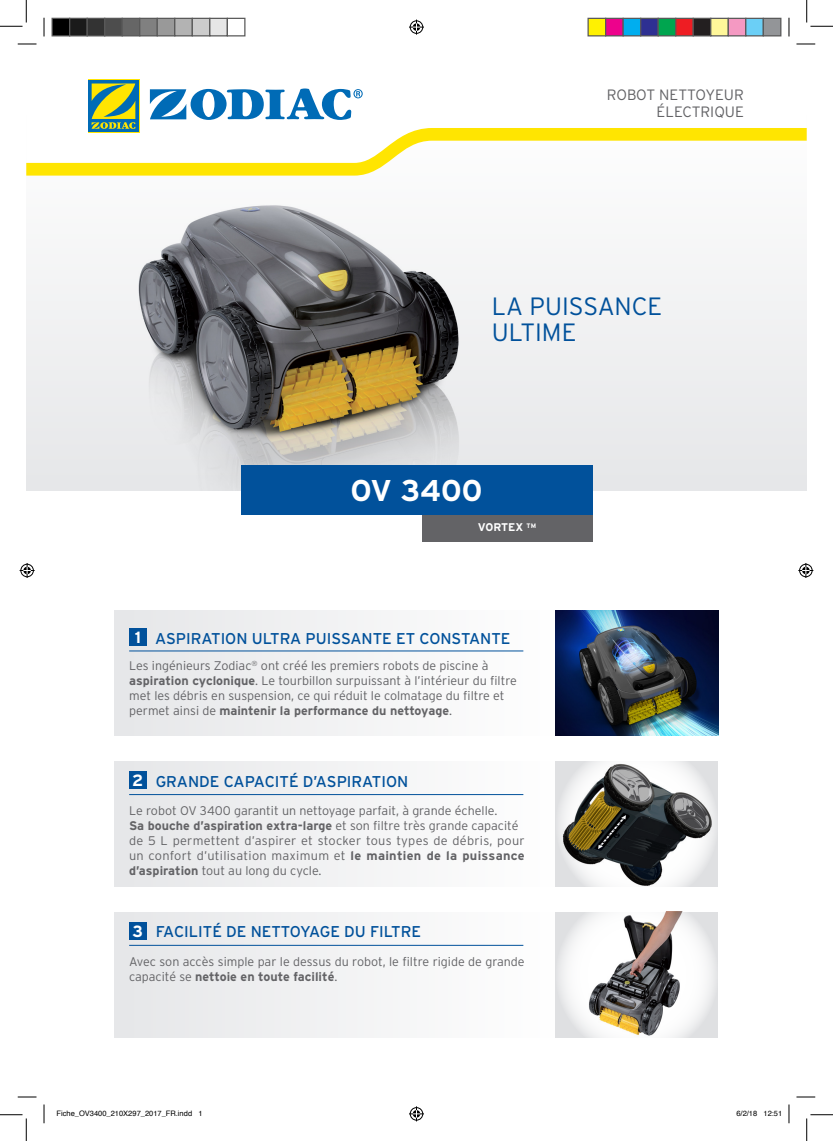
<style>
.page{position:relative;width:833px;height:1141px;background:#fff}
.page>*{position:absolute;margin:0;border:0;box-sizing:border-box;transform-origin:0 0}
.t1{font:700 30px "Interstate";color:#fff}
.t2{font:300 25px "Interstate";color:#01519b}
.t3{font:700 16.25px "Interstate";color:#fff}
.t4{font:15.62px "Interstate";color:#01519b}
.t5{font:300 15px "Interstate";color:#636366}
.t6{font:300 12.5px/15px "Interstate";color:#636366;text-align:justify}
.t7{font:700 12.5px "Interstate";color:#636366}
.t8{font:700 11.12px "Interstate";color:#fff}
.t9{font:7.5px "Helvetica";color:#000}
.s1{font-weight:700}
.s2{font-weight:300}
</style>
<div class="page">
<svg style="left:555px;top:912px;width:162px;height:125px"></svg>
<div style="left:26px;top:115px;width:780px;height:375px;background:#f1f2f3"></div>
<div style="left:114px;top:610px;width:440px;height:125px;background:#f2f2f3"></div>
<div style="left:129px;top:628px;width:17px;height:18px;background:#01519b"></div>
<hr style="left:129px;top:650px;width:394px;height:1px;background:#01519b">
<svg style="left:555px;top:761px;width:162px;height:125px"></svg>
<img style="left:555px;top:610px;width:162px;height:125px">
<div style="left:421px;top:515px;width:171px;height:27px;background:#636366"></div>
<img style="left:129px;top:205px;width:331px;height:285px">
<div style="left:240px;top:465px;width:352px;height:50px;background:#01519b"></div>
<div style="left:114px;top:761px;width:440px;height:125px;background:#f2f2f3"></div>
<div style="left:114px;top:911px;width:440px;height:126px;background:#f2f2f3"></div>
<div style="left:129px;top:771px;width:17px;height:17px;background:#01519b"></div>
<div style="left:129px;top:922px;width:17px;height:17px;background:#01519b"></div>
<hr style="left:129px;top:794px;width:394px;height:1px;background:#01519b">
<hr style="left:129px;top:944px;width:394px;height:1px;background:#01519b">
<img style="left:579px;top:911px;width:114px;height:126px">
<div style="left:88px;top:80px;width:51px;height:52px;background:#006bb6"></div>
<svg style="left:26px;top:83px;width:780px;height:92px"></svg>
<svg style="left:18px;top:43px;width:18px;height:2px"></svg>
<svg style="left:796px;top:43px;width:18px;height:2px"></svg>
<svg style="left:18px;top:1096px;width:18px;height:1px"></svg>
<svg style="left:796px;top:1096px;width:18px;height:1px"></svg>
<svg style="left:43px;top:18px;width:2px;height:18px"></svg>
<svg style="left:43px;top:1104px;width:2px;height:19px"></svg>
<svg style="left:788px;top:18px;width:1px;height:18px"></svg>
<svg style="left:788px;top:1104px;width:1px;height:19px"></svg>
<svg style="left:0;top:0;width:27px;height:27px"></svg>
<svg style="left:0;top:1114px;width:27px;height:26px"></svg>
<svg style="left:806px;top:0;width:26px;height:27px"></svg>
<svg style="left:806px;top:1114px;width:26px;height:26px"></svg>
<svg style="left:409px;top:20px;width:15px;height:15px"></svg>
<svg style="left:409px;top:1106px;width:15px;height:15px"></svg>
<svg style="left:20px;top:563px;width:15px;height:15px"></svg>
<svg style="left:798px;top:563px;width:14px;height:15px"></svg>
<div style="left:52px;top:18px;width:18px;height:18px;background:#000"></div>
<div style="left:51px;top:18px;width:19px;height:18px;border:1px solid #595959"></div>
<div style="left:70px;top:18px;width:17px;height:18px;background:#1a1a1a"></div>
<div style="left:69px;top:18px;width:19px;height:18px;border:1px solid #595959"></div>
<div style="left:87px;top:18px;width:18px;height:18px;background:#333"></div>
<div style="left:86px;top:18px;width:19px;height:18px;border:1px solid #595959"></div>
<div style="left:105px;top:18px;width:17px;height:18px;background:#4d4d4d"></div>
<div style="left:104px;top:18px;width:19px;height:18px;border:1px solid #595959"></div>
<div style="left:122px;top:18px;width:18px;height:18px;background:#666"></div>
<div style="left:121px;top:18px;width:19px;height:18px;border:1px solid #595959"></div>
<div style="left:140px;top:18px;width:17px;height:18px;background:#808080"></div>
<div style="left:139px;top:18px;width:19px;height:18px;border:1px solid #595959"></div>
<div style="left:157px;top:18px;width:18px;height:18px;background:#999"></div>
<div style="left:156px;top:18px;width:19px;height:18px;border:1px solid #595959"></div>
<div style="left:175px;top:18px;width:17px;height:18px;background:#b3b3b3"></div>
<div style="left:174px;top:18px;width:19px;height:18px;border:1px solid #595959"></div>
<div style="left:192px;top:18px;width:18px;height:18px;background:#ccc"></div>
<div style="left:191px;top:18px;width:19px;height:18px;border:1px solid #595959"></div>
<div style="left:210px;top:18px;width:17px;height:18px;background:#e6e6e6"></div>
<div style="left:209px;top:18px;width:19px;height:18px;border:1px solid #595959"></div>
<div style="left:226px;top:18px;width:19px;height:18px;border:1px solid #595959"></div>
<div style="left:587px;top:18px;width:18px;height:18px;background:#fff101"></div>
<div style="left:587px;top:18px;width:19px;height:18px;border:1px solid #595959"></div>
<div style="left:605px;top:18px;width:17px;height:18px;background:#ed028c"></div>
<div style="left:604px;top:18px;width:19px;height:18px;border:1px solid #595959"></div>
<div style="left:622px;top:18px;width:18px;height:18px;background:#00aeef"></div>
<div style="left:622px;top:18px;width:19px;height:18px;border:1px solid #595959"></div>
<div style="left:640px;top:18px;width:17px;height:18px;background:#2e3092"></div>
<div style="left:639px;top:18px;width:19px;height:18px;border:1px solid #595959"></div>
<div style="left:657px;top:18px;width:18px;height:18px;background:#00a54f"></div>
<div style="left:657px;top:18px;width:19px;height:18px;border:1px solid #595959"></div>
<div style="left:675px;top:18px;width:17px;height:18px;background:#ee1d23"></div>
<div style="left:674px;top:18px;width:19px;height:18px;border:1px solid #595959"></div>
<div style="left:692px;top:18px;width:18px;height:18px;background:#231f20"></div>
<div style="left:692px;top:18px;width:19px;height:18px;border:1px solid #595959"></div>
<div style="left:710px;top:18px;width:17px;height:18px;background:#fff79a"></div>
<div style="left:709px;top:18px;width:19px;height:18px;border:1px solid #595959"></div>
<div style="left:727px;top:18px;width:18px;height:18px;background:#f499c2"></div>
<div style="left:727px;top:18px;width:19px;height:18px;border:1px solid #595959"></div>
<div style="left:745px;top:18px;width:17px;height:18px;background:#6bcff6"></div>
<div style="left:744px;top:18px;width:19px;height:18px;border:1px solid #595959"></div>
<div style="left:762px;top:18px;width:18px;height:18px;background:#939598"></div>
<div style="left:762px;top:18px;width:19px;height:18px;border:1px solid #595959"></div>
<p class="t5" style="left:606px;top:86px;width:138px">ROBOT NETTOYEUR</p>
<p class="t5" style="left:656px;top:104px;width:89px">ÉLECTRIQUE</p>
<p class="t2" style="left:491px;top:292px;width:172px">LA PUISSANCE</p>
<p class="t2" style="left:491px;top:318px;width:86px">ULTIME</p>
<p class="t1" style="left:350px;top:474px;width:133px">OV 3400</p>
<p class="t8" style="left:477px;top:521px;width:60px">VORTEX <sup>TM</sup></p>
<p class="t3" style="left:135px;top:628px;width:8px">1</p>
<p class="t4" style="left:155px;top:629px;width:356px">ASPIRATION ULTRA PUISSANTE ET CONSTANTE</p>
<p class="t6" style="left:129px;top:658px;width:360px">Les ingénieurs Zodiac<sup>®</sup> ont créé les premiers robots de piscine à</p>
<p class="t6" style="left:129px;top:673px;width:389px"><span class="s1">aspiration cyclonique</span>. Le tourbillon surpuissant à l’intérieur du filtre</p>
<p class="t6" style="left:129px;top:688px;width:377px">met les débris en suspension, ce qui réduit le colmatage du filtre et</p>
<p class="t7" style="left:129px;top:703px;width:324px"><span class="s2">permet ainsi de</span> maintenir la performance du nettoyage<span class="s2">.</span></p>
<p class="t3" style="left:132px;top:771px;width:13px">2</p>
<p class="t4" style="left:156px;top:772px;width:254px">GRANDE CAPACITÉ D’ASPIRATION</p>
<p class="t6" style="left:129px;top:803px;width:369px">Le robot OV 3400 garantit un nettoyage parfait, à grande échelle.</p>
<p class="t7" style="left:129px;top:819px;width:390px">Sa bouche d’aspiration extra-large <span class="s2">et son filtre très grande capacité</span></p>
<p class="t6" style="left:129px;top:833px;width:397px">de 5 L permettent d’aspirer et stocker tous types de débris, pour un confort d’utilisation maximum et <span class="s1">le maintien de la puissance d’aspiration</span> tout au long du cycle.</p>
<p class="t3" style="left:132px;top:921px;width:12px">3</p>
<p class="t4" style="left:156px;top:922px;width:267px">FACILITÉ DE NETTOYAGE DU FILTRE</p>
<p class="t6" style="left:129px;top:954px;width:397px">Avec son accès simple par le dessus du robot, le filtre rigide de grande capacité se <span class="s1">nettoie en toute facilité</span>.</p>
<p class="t9" style="left:56px;top:1107px;width:147px">Fiche_OV3400_210X297_2017_FR.indd 1</p>
<p class="t9" style="left:736px;top:1107px;width:47px">6/2/18 12:51</p>
</div>
